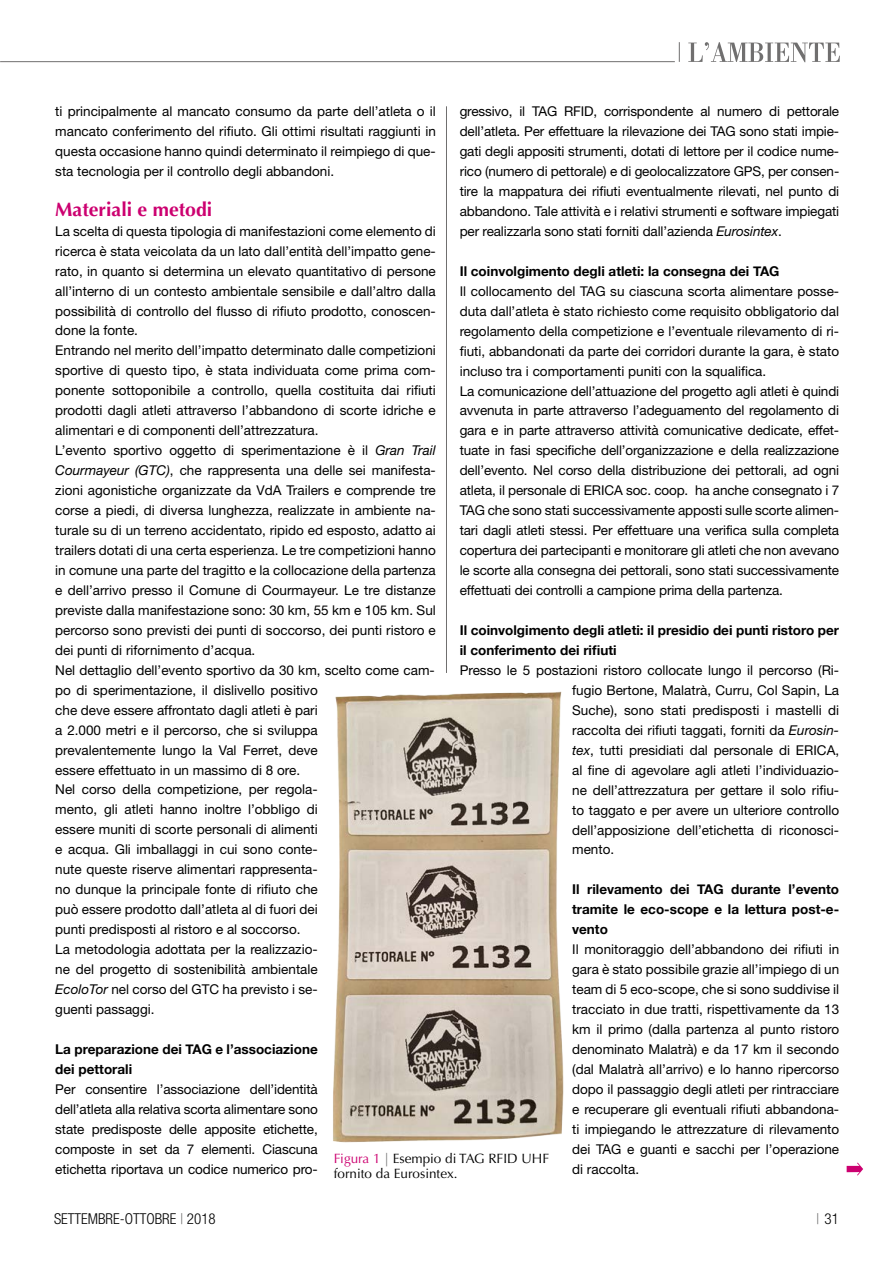
<style>
.page{position:relative;width:893px;height:1263px;background:#fff}
.page>*{position:absolute;margin:0;border:0;box-sizing:border-box;transform-origin:0 0}
.t1{font:700 19.5px "Optima";color:#cc0070}
.t2{font:300 condensed 15px "Helvetica Neue";color:#000}
.t3{font:13.5px/20px "Helvetica Neue";color:#000;text-align:justify}
.t4{font:700 13.5px/20px "Helvetica Neue";color:#000}
.t5{font:13.5px/15px "Optima LT Std";color:#000}
.s1{font-style:italic}
.s2{color:#cc0070}
.s3{color:#706f6f}
</style>
<div class="page">
<hr style="left:0;top:61px;width:675px;height:1px;background:#706f6f">
<svg style="left:688px;top:42px;width:152px;height:20px"></svg>
<svg style="left:679px;top:42px;width:1px;height:20px"></svg>
<img style="left:333px;top:691px;width:231px;height:452px">
<hr style="left:446px;top:106px;width:1px;height:567px;background:#706f6f">
<svg style="left:847px;top:1162px;width:16px;height:13px"></svg>
<p class="t3" style="left:460px;top:101px;width:381px">gressivo, il TAG RFID, corrispondente al numero di pettorale dell’atleta. Per effettuare la rilevazione dei TAG sono stati impie&shy;gati degli appositi strumenti, dotati di lettore per il codice nume&shy;rico (numero di pettorale) e di geolocalizzatore GPS, per consen&shy;tire la mappatura dei rifiuti eventualmente rilevati, nel punto di abbandono. Tale attività e i relativi strumenti e software impiegati per realizzarla sono stati forniti dall’azienda <span class="s1">Eurosintex</span>.</p>
<p class="t4" style="left:460px;top:261px;width:321px">Il coinvolgimento degli atleti: la consegna dei TAG</p>
<p class="t3" style="left:460px;top:281px;width:381px;text-align:left">Il collocamento del TAG su ciascuna scorta alimentare posse&shy;duta dall’atleta è stato richiesto come requisito obbligatorio dal regolamento della competizione e l’eventuale rilevamento di ri&shy;fiuti, abbandonati da parte dei corridori durante la gara, è stato incluso tra i comportamenti puniti con la squalifica.<br>La comunicazione dell’attuazione del progetto agli atleti è quindi avvenuta in parte attraverso l’adeguamento del regolamento di gara e in parte attraverso attività comunicative dedicate, effet&shy;tuate in fasi specifiche dell’organizzazione e della realizzazione dell’evento. Nel corso della distribuzione dei pettorali, ad ogni atleta, il personale di ERICA soc. coop. ha anche consegnato i 7<br>TAG che sono stati successivamente apposti sulle scorte alimen&shy;tari dagli atleti stessi. Per effettuare una verifica sulla completa copertura dei partecipanti e monitorare gli atleti che non avevano le scorte alla consegna dei pettorali, sono stati successivamente effettuati dei controlli a campione prima della partenza.</p>
<p class="t4" style="left:460px;top:620px;width:381px">Il coinvolgimento degli atleti: il presidio dei punti ristoro per il conferimento dei rifiuti</p>
<p class="t3" style="left:572px;top:660px;width:269px;text-indent:-112px">Presso le 5 postazioni ristoro collocate lungo il percorso (Ri&shy;fugio Bertone, Malatrà, Curru, Col Sapin, La Suche), sono stati predisposti i mastelli di raccolta dei rifiuti taggati, forniti da <span class="s1">Eurosin&shy;tex</span>, tutti presidiati dal personale di ERICA, al fine di agevolare agli atleti l’individuazio&shy;ne dell’attrezzatura per gettare il solo rifiu&shy;to taggato e per avere un ulteriore controllo dell’apposizione dell’etichetta di riconosci&shy;mento.</p>
<p class="t4" style="left:572px;top:880px;width:269px;text-align:justify">Il rilevamento dei TAG durante l’evento tramite le eco-scope e la lettura post-e&shy;vento</p>
<p class="t3" style="left:572px;top:939px;width:269px">Il monitoraggio dell’abbandono dei rifiuti in gara è stato possibile grazie all’impiego di un team di 5 eco-scope, che si sono suddivise il tracciato in due tratti, rispettivamente da 13 km il primo (dalla partenza al punto ristoro denominato Malatrà) e da 17 km il secondo (dal Malatrà all’arrivo) e lo hanno ripercorso dopo il passaggio degli atleti per rintracciare e recuperare gli eventuali rifiuti abbandona&shy;ti impiegando le attrezzature di rilevamento dei TAG e guanti e sacchi per l’operazione di raccolta.</p>
<p class="t3" style="left:55px;top:101px;width:382px">ti principalmente al mancato consumo da parte dell’atleta o il mancato conferimento del rifiuto. Gli ottimi risultati raggiunti in questa occasione hanno quindi determinato il reimpiego di que&shy;sta tecnologia per il controllo degli abbandoni.</p>
<h1 class="t1" style="left:55px;top:198px;width:159px">Materiali e metodi</h1>
<p class="t3" style="left:55px;top:221px;width:382px;text-align:left">La scelta di questa tipologia di manifestazioni come elemento di ricerca è stata veicolata da un lato dall’entità dell’impatto gene&shy;rato, in quanto si determina un elevato quantitativo di persone all’interno di un contesto ambientale sensibile e dall’altro dalla possibilità di controllo del flusso di rifiuto prodotto, conoscen&shy;done la fonte.<br>Entrando nel merito dell’impatto determinato dalle competizioni sportive di questo tipo, è stata individuata come prima com&shy;ponente sottoponibile a controllo, quella costituita dai rifiuti prodotti dagli atleti attraverso l’abbandono di scorte idriche e alimentari e di componenti dell’attrezzatura.<br>L’evento sportivo oggetto di sperimentazione è il <span class="s1">Gran Trail Courmayeur (GTC)</span>, che rappresenta una delle sei manifesta&shy;zioni agonistiche organizzate da VdA Trailers e comprende tre corse a piedi, di diversa lunghezza, realizzate in ambiente na&shy;turale su di un terreno accidentato, ripido ed esposto, adatto ai trailers dotati di una certa esperienza. Le tre competizioni hanno in comune una parte del tragitto e la collocazione della partenza e dell’arrivo presso il Comune di Courmayeur. Le tre distanze previste dalla manifestazione sono: 30 km, 55 km e 105 km. Sul percorso sono previsti dei punti di soccorso, dei punti ristoro e dei punti di rifornimento d’acqua.<br>Nel dettaglio dell’evento sportivo da 30 km, scelto come cam&shy;po di sperimentazione, il dislivello positivo<br>che deve essere affrontato dagli atleti è pari<br>a 2.000 metri e il percorso, che si sviluppa<br>prevalentemente lungo la Val Ferret, deve<br>essere effettuato in un massimo di 8 ore.<br>Nel corso della competizione, per regola-<br>mento, gli atleti hanno inoltre l’obbligo di<br>essere muniti di scorte personali di alimenti<br>e acqua. Gli imballaggi in cui sono conte-<br>nute queste riserve alimentari rappresenta-<br>no dunque la principale fonte di rifiuto che<br>può essere prodotto dall’atleta al di fuori dei<br>punti predisposti al ristoro e al soccorso.<br>La metodologia adottata per la realizzazio-<br>ne del progetto di sostenibilità ambientale<br><span class="s1">EcoloTor</span> nel corso del GTC ha previsto i se-<br>guenti passaggi.</p>
<p class="t4" style="left:55px;top:1039px;width:264px">La preparazione dei TAG e l’associazione dei pettorali</p>
<p class="t3" style="left:55px;top:1079px;width:264px">Per consentire l’associazione dell’identità dell’atleta alla relativa scorta alimentare sono state predisposte delle apposite etichette, composte in set da 7 elementi. Ciascuna etichetta riportava un codice numerico pro-</p>
<p class="t5" style="left:334px;top:1151px;width:217px"><span class="s2">Figura 1</span> <span class="s3">|</span> Esempio di TAG RFID UHF fornito da Eurosintex.</p>
<p class="t2" style="left:54px;top:1210px;width:163px">SETTEMBRE-OTTOBRE <span class="s3">|</span> 2018</p>
<p class="t2" style="left:816px;top:1210px;width:24px"><span class="s3">|</span> 31</p>
</div>
